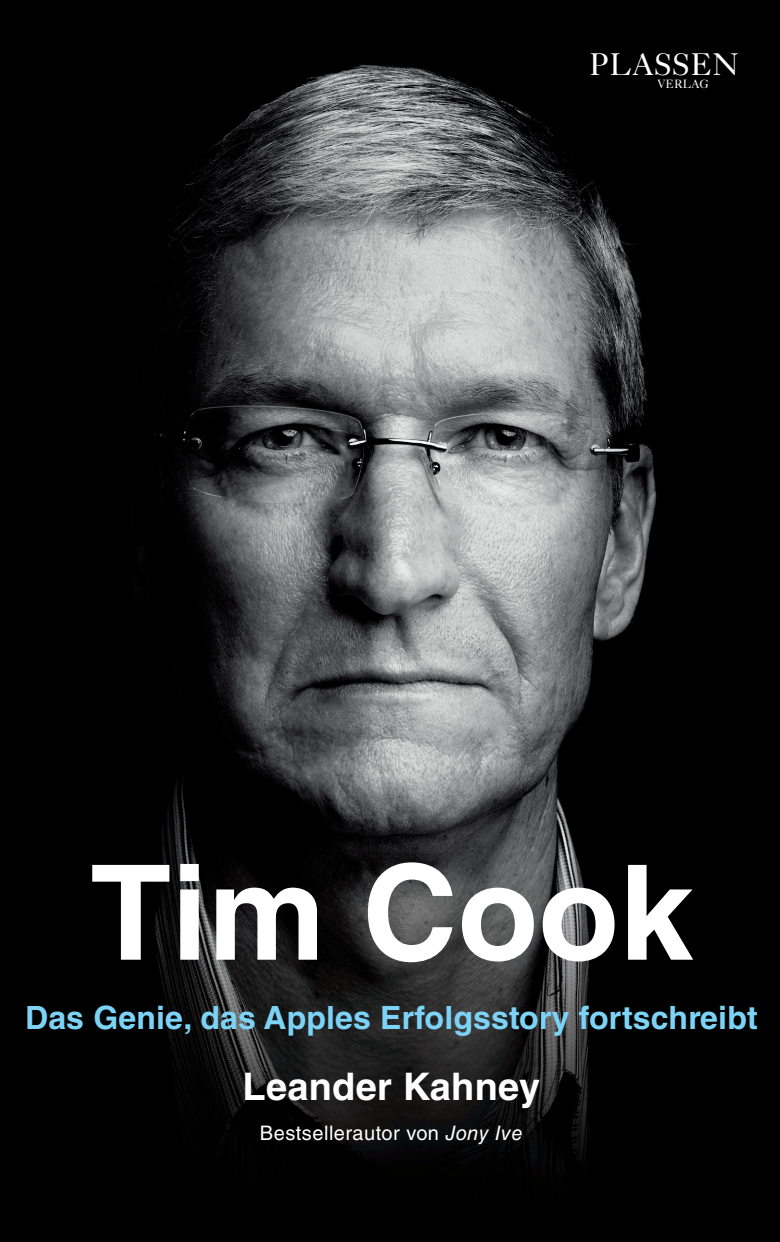
<style>
.page{position:relative;width:780px;height:1242px;background:#fff}
.page>*{position:absolute;margin:0;border:0;box-sizing:border-box;transform-origin:0 0}
.t1{font:700 132px "Helvetica LT Std";color:#fff}
.t2{font:700 38px "Helvetica LT Std";letter-spacing:.005em;color:#fff}
.t3{font:700 32px "Helvetica LT Std";letter-spacing:.005em;color:#7cd3f6}
.t4{font:31.4px "Casablanca Plain";letter-spacing:.015em;color:#fff}
.t5{font:20px "Helvetica LT Std";letter-spacing:.025em;color:#fff}
.t6{font:12px "Casablanca Plain";color:#fff}
.s1{font-style:italic}
</style>
<div class="page">
<img style="left:0;top:2px;width:779px;height:1240px">
<p class="t4" style="left:590px;top:46px;width:150px">PLASSEN</p>
<p class="t6" style="left:657px;top:77px;width:53px">VERLAG</p>
<h1 class="t1" style="left:90px;top:832px;width:603px">Tim Cook</h1>
<p class="t3" style="left:25px;top:998px;width:733px">Das Genie, das Apples Erfolgsstory fortschreibt</p>
<p class="t2" style="left:242px;top:1063px;width:299px">Leander Kahney</p>
<p class="t5" style="left:260px;top:1120px;width:264px">Bestsellerautor von <span class="s1">Jony Ive</span></p>
</div>
